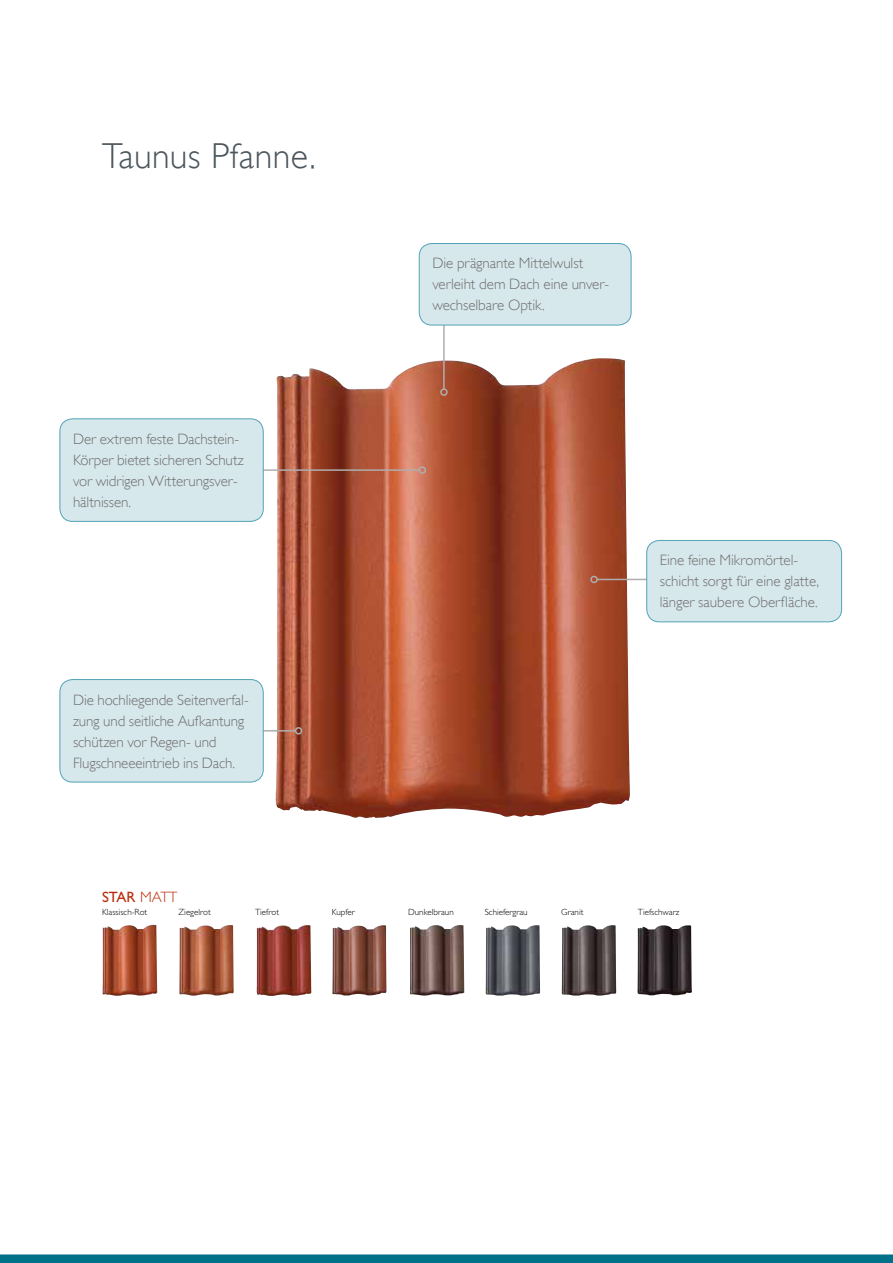
<style>
.page{position:relative;width:893px;height:1263px;background:#fff}
.page>*{position:absolute;margin:0;border:0;box-sizing:border-box;transform-origin:0 0}
.t1{font:36px "Gill Sans Alt One WGL Light";letter-spacing:.01em;color:#4c565c}
.t2{font:15px/21px "Gill Sans Alt One WGL Light";letter-spacing:-.005em;color:#706f6f}
.t3{font:15px "Gill Alt One";color:#b92c0a}
.t4{font:300 9px "Gill Alt One";color:#000}
.s1{font-weight:300}
</style>
<div class="page">
<img style="left:276px;top:358px;width:355px;height:460px">
<svg style="left:0;top:1254px;width:893px;height:9px;background:#0d788e"></svg>
<img style="left:102px;top:925px;width:55px;height:71px">
<img style="left:179px;top:925px;width:55px;height:71px">
<img style="left:257px;top:925px;width:55px;height:71px">
<img style="left:332px;top:925px;width:54px;height:70px">
<img style="left:410px;top:925px;width:54px;height:71px">
<img style="left:486px;top:925px;width:54px;height:71px">
<img style="left:562px;top:925px;width:54px;height:71px">
<img style="left:637px;top:925px;width:55px;height:70px">
<hr style="left:248px;top:469px;width:171px;height:2px;background:#aeaeae">
<div style="left:419px;top:466px;width:7px;height:8px;border:2px solid #aeaeae;border-radius:50%"></div>
<hr style="left:248px;top:730px;width:48px;height:1px;background:#aeaeae">
<div style="left:295px;top:727px;width:7px;height:7px;border:2px solid #aeaeae;border-radius:50%"></div>
<hr style="left:597px;top:579px;width:57px;height:1px;background:#aeaeae">
<div style="left:590px;top:576px;width:8px;height:7px;border:2px solid #aeaeae;border-radius:50%"></div>
<hr style="left:443px;top:298px;width:2px;height:91px;background:#aeaeae">
<div style="left:440px;top:388px;width:8px;height:8px;border:2px solid #aeaeae;border-radius:50%"></div>
<div style="left:60px;top:419px;width:203px;height:102px;background:#d7e8ed;border-radius:13px"></div>
<div style="left:60px;top:418px;width:204px;height:104px;border:1px solid #52a3b6;border-radius:13px"></div>
<div style="left:60px;top:679px;width:203px;height:103px;background:#d7e8ed;border-radius:13px"></div>
<div style="left:60px;top:679px;width:204px;height:103px;border:1px solid #52a3b6;border-radius:13px"></div>
<div style="left:419px;top:243px;width:212px;height:82px;background:#d7e8ed;border-radius:13px"></div>
<div style="left:419px;top:243px;width:212px;height:82px;border:1px solid #52a3b6;border-radius:13px"></div>
<div style="left:647px;top:540px;width:195px;height:82px;background:#d7e8ed;border-radius:13px"></div>
<div style="left:646px;top:540px;width:196px;height:82px;border:1px solid #52a3b6;border-radius:13px"></div>
<h1 class="t1" style="left:102px;top:132px;width:215px">Taunus Pfanne.</h1>
<p class="t2" style="left:73px;top:428px;width:172px">Der extrem feste Dachstein-<br>Körper bietet sicheren Schutz vor widrigen Witterungsver&shy;hältnissen.</p>
<p class="t2" style="left:73px;top:689px;width:177px">Die hochliegende Seitenverfal&shy;zung und seitliche Aufkantung schützen vor Regen- und<br>Flugschneeeintrieb ins Dach.</p>
<p class="t2" style="left:432px;top:253px;width:178px">Die prägnante Mittelwulst verleiht dem Dach eine unver&shy;wechselbare Optik.</p>
<p class="t2" style="left:660px;top:550px;width:161px">Eine feine Mikromörtel&shy;schicht sorgt für eine glatte, länger saubere Oberfläche.</p>
<p class="t3" style="left:102px;top:889px;width:77px">STAR <span class="s1">MATT</span></p>
<p class="t4" style="left:102px;top:907px;width:47px">Klassisch-Rot</p>
<p class="t4" style="left:179px;top:907px;width:34px">Ziegelrot</p>
<p class="t4" style="left:255px;top:907px;width:25px">Tiefrot</p>
<p class="t4" style="left:332px;top:907px;width:25px">Kupfer</p>
<p class="t4" style="left:408px;top:907px;width:47px">Dunkelbraun</p>
<p class="t4" style="left:485px;top:907px;width:44px">Schiefergrau</p>
<p class="t4" style="left:561px;top:907px;width:24px">Granit</p>
<p class="t4" style="left:638px;top:907px;width:43px">Tiefschwarz</p>
</div>
